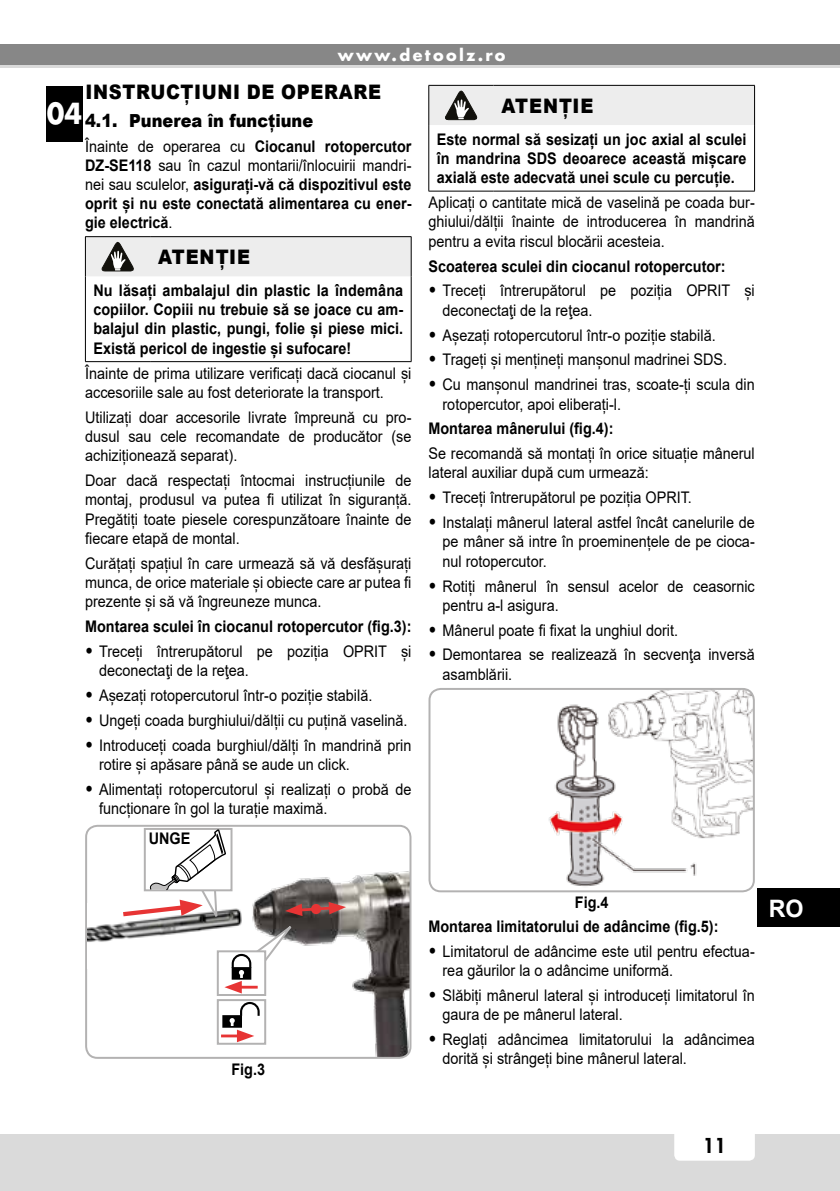
<style>
.page{position:relative;width:840px;height:1191px;background:#fff}
.page>*{position:absolute;margin:0;border:0;box-sizing:border-box;transform-origin:0 0}
.t1{font:700 28.2px "Futura";color:#fff;scale:.91 1}
.t2{font:700 24px "Arial";color:#fff}
.t3{font:900 20px "Arial";letter-spacing:.05em;color:#000;scale:.9 1}
.t4{font:800 20px "Futura";color:#000}
.t5{font:900 18px "Arial";color:#000;scale:.9 1}
.t6{font:16px/19.2px "Arial";color:#000;scale:.9 1}
.t7{font:700 16px/19.2px "Arial";color:#000;text-align:justify;scale:.9 1}
.t8{font:700 16px "Futura";letter-spacing:.15em;color:#fff}
.s1{font-weight:400}
.s2{font-weight:900;font-size:18px}
</style>
<div class="page">
<div style="left:0;top:1134px;width:839px;height:57px;background:#dadada"></div>
<div style="left:674px;top:1120px;width:80px;height:40px;background:#fff;border-radius:6px"></div>
<div style="left:0;top:44px;width:839px;height:24px;background:#878787"></div>
<hr style="left:0;top:65px;width:839px;height:3px;background:#dadada">
<div style="left:757px;top:888px;width:82px;height:39px;background:#000"></div>
<div style="left:46px;top:86px;width:37px;height:56px;background:#000"></div>
<hr style="left:410px;top:276px;width:1px;height:85px;background:#000">
<hr style="left:85px;top:236px;width:65px;height:1px;background:#000">
<hr style="left:150px;top:236px;width:261px;height:1px;background:#000">
<hr style="left:85px;top:276px;width:1px;height:85px;background:#000">
<hr style="left:85px;top:361px;width:65px;height:1px;background:#000">
<hr style="left:150px;top:361px;width:261px;height:1px;background:#000">
<svg style="left:85px;top:237px;width:326px;height:39px;background:#e3e3e3"></svg>
<img style="left:251px;top:871px;width:159px;height:186px">
<div style="left:85px;top:825px;width:326px;height:233px;border:2px solid #b3b2b2;border-radius:11px"></div>
<img style="left:87px;top:904px;width:11px;height:64px">
<div style="left:217px;top:999px;width:49px;height:45px;background:#fff;border:2px solid #b3b2b2"></div>
<svg style="left:217px;top:993px;width:49px;height:3px"></svg>
<hr style="left:221px;top:1034px;width:21px;height:3px;background:#e73434">
<svg style="left:222px;top:1002px;width:37px;height:40px"></svg>
<svg style="left:98px;top:824px;width:248px;height:169px"></svg>
<hr style="left:753px;top:125px;width:1px;height:66px;background:#000">
<hr style="left:428px;top:125px;width:1px;height:66px;background:#000">
<hr style="left:428px;top:191px;width:65px;height:1px;background:#000">
<hr style="left:493px;top:191px;width:261px;height:1px;background:#000">
<svg style="left:428px;top:85px;width:326px;height:40px;background:#e0e0e0"></svg>
<img style="left:548px;top:689px;width:205px;height:200px">
<div style="left:428px;top:688px;width:326px;height:204px;border:2px solid #b3b2b2;border-radius:11px"></div>
<p class="t8" style="left:338px;top:44px;width:169px">www.detoolz.ro</p>
<p class="t3" style="left:85px;top:78px;width:25px">INSTRUCȚIUNI</p>
<p class="t3" style="left:247px;top:78px;width:55px">DE OPERARE</p>
<p class="t5" style="left:85px;top:107px;width:255px">4.1. PUNEREA ÎN FUNCȚIUNE</p>
<p class="t7" style="left:85px;top:136px;width:364px"><span class="s1">Înainte de operarea cu</span> Ciocanul rotopercutor DZ-SE118 <span class="s1">sau în cazul montarii/înlocuirii mandri&shy;nei sau sculelor,</span> asigurați-vă că dispozitivul este oprit și nu este conectată alimentarea cu ener&shy;gie electrică<span class="s1">.</span></p>
<p class="t3" style="left:158px;top:242px;width:104px">ATENȚIE</p>
<p class="t7" style="left:93px;top:281px;width:345px">Nu lăsați ambalajul din plastic la îndemâna copiilor. Copiii nu trebuie să se joace cu am&shy;balajul din plastic, pungi, folie și piese mici.<br>Există pericol de ingestie și sufocare!</p>
<p class="t6" style="left:85px;top:363px;width:364px">Înainte de prima utilizare verificați dacă ciocanul și accesoriile sale au fost deteriorate la transport.</p>
<p class="t6" style="left:85px;top:407px;width:364px;text-align:justify">Utilizați doar accesorile livrate împreună cu pro&shy;dusul sau cele recomandate de producător (se achiziționează separat).</p>
<p class="t6" style="left:85px;top:471px;width:364px;text-align:justify">Doar dacă respectați întocmai instrucțiunile de montaj, produsul va putea fi utilizat în siguranță.<br>Pregătiți toate piesele corespunzătoare înainte de fiecare etapă de montal.</p>
<p class="t6" style="left:85px;top:553px;width:364px;text-align:justify">Curățați spațiul în care urmează să vă desfășurați munca, de orice materiale și obiecte care ar putea fi prezente și să vă îngreuneze munca.</p>
<p class="t7" style="left:85px;top:617px;width:364px">Montarea sculei în ciocanul rotopercutor (fig.3):</p>
<p class="t6" style="left:99px;top:641px;width:348px;text-indent:-14px"><span class="s2">•</span> Treceți întrerupătorul pe poziția OPRIT și deconectaţi de la reţea.</p>
<p class="t6" style="left:85px;top:685px;width:320px"><span class="s2">•</span> Așezați rotopercutorul într-o poziție stabilă.</p>
<p class="t6" style="left:85px;top:710px;width:359px"><span class="s2">•</span> Ungeți coada burghiului/dălții cu puțină vaselină.</p>
<p class="t6" style="left:99px;top:735px;width:348px;text-indent:-14px"><span class="s2">•</span> Introduceți coada burghiul/dălți în mandrină prin rotire și apăsare până se aude un click.</p>
<p class="t6" style="left:99px;top:779px;width:348px;text-indent:-14px"><span class="s2">•</span> Alimentați rotopercutorul și realizați o probă de funcționare în gol la turație maximă.</p>
<h1 class="t1" style="left:47px;top:94px;width:40px">04</h1>
<p class="t7" style="left:149px;top:829px;width:48px">UNGE</p>
<p class="t3" style="left:501px;top:91px;width:104px">ATENȚIE</p>
<p class="t7" style="left:436px;top:130px;width:345px">Este normal să sesizați un joc axial al sculei în mandrina SDS deoarece această mișcare axială este adecvată unei scule cu percuție.</p>
<p class="t6" style="left:428px;top:193px;width:364px;text-align:justify">Aplicați o cantitate mică de vaselină pe coada bur&shy;ghiului/dălții înainte de introducerea în mandrină pentru a evita riscul blocării acesteia.</p>
<p class="t7" style="left:428px;top:256px;width:331px">Scoaterea sculei din ciocanul rotopercutor:</p>
<p class="t6" style="left:442px;top:281px;width:348px;text-indent:-14px"><span class="s2">•</span> Treceți întrerupătorul pe poziția OPRIT și deconectaţi de la reţea.</p>
<p class="t6" style="left:428px;top:325px;width:320px"><span class="s2">•</span> Așezați rotopercutorul într-o poziție stabilă.</p>
<p class="t6" style="left:428px;top:350px;width:333px"><span class="s2">•</span> Trageți și mențineți manșonul madrinei SDS.</p>
<p class="t6" style="left:442px;top:375px;width:348px;text-indent:-14px"><span class="s2">•</span> Cu manșonul mandrinei tras, scoate-ți scula din rotopercutor, apoi eliberați-l.</p>
<p class="t7" style="left:428px;top:419px;width:207px">Montarea mânerului (fig.4):</p>
<p class="t6" style="left:428px;top:444px;width:364px">Se recomandă să montați în orice situație mânerul lateral auxiliar după cum urmează:</p>
<p class="t6" style="left:428px;top:488px;width:294px"><span class="s2">•</span> Treceți întrerupătorul pe poziția OPRIT.</p>
<p class="t6" style="left:442px;top:513px;width:348px;text-align:justify;text-indent:-14px"><span class="s2">•</span> Instalați mânerul lateral astfel încât canelurile de pe mâner să intre în proeminențele de pe cioca&shy;nul rotopercutor.</p>
<p class="t6" style="left:442px;top:576px;width:348px;text-indent:-14px"><span class="s2">•</span> Rotiți mânerul în sensul acelor de ceasornic pentru a-l asigura.</p>
<p class="t6" style="left:428px;top:620px;width:279px"><span class="s2">•</span> Mânerul poate fi fixat la unghiul dorit.</p>
<p class="t6" style="left:442px;top:645px;width:348px;text-indent:-14px"><span class="s2">•</span> Demontarea se realizează în secvenţa inversă asamblării.</p>
<p class="t7" style="left:231px;top:1059px;width:39px">Fig.3</p>
<p class="t7" style="left:428px;top:890px;width:323px;line-height:24.4px;text-indent:146px">Fig.4<br>Montarea limitatorului de adâncime (fig.5):</p>
<p class="t6" style="left:442px;top:941px;width:348px;text-indent:-14px"><span class="s2">•</span> Limitatorul de adâncime este util pentru efectua&shy;rea găurilor la o adâncime uniformă.</p>
<p class="t6" style="left:442px;top:985px;width:348px;text-indent:-14px"><span class="s2">•</span> Slăbiți mânerul lateral și introduceți limitatorul în gaura de pe mânerul lateral.</p>
<p class="t6" style="left:442px;top:1029px;width:348px;text-indent:-14px"><span class="s2">•</span> Reglați adâncimea limitatorului la adâncimea dorită și strângeți bine mânerul lateral.</p>
<h2 class="t2" style="left:768px;top:891px;width:36px">RO</h2>
<p class="t4" style="left:702px;top:1132px;width:25px">11</p>
</div>
